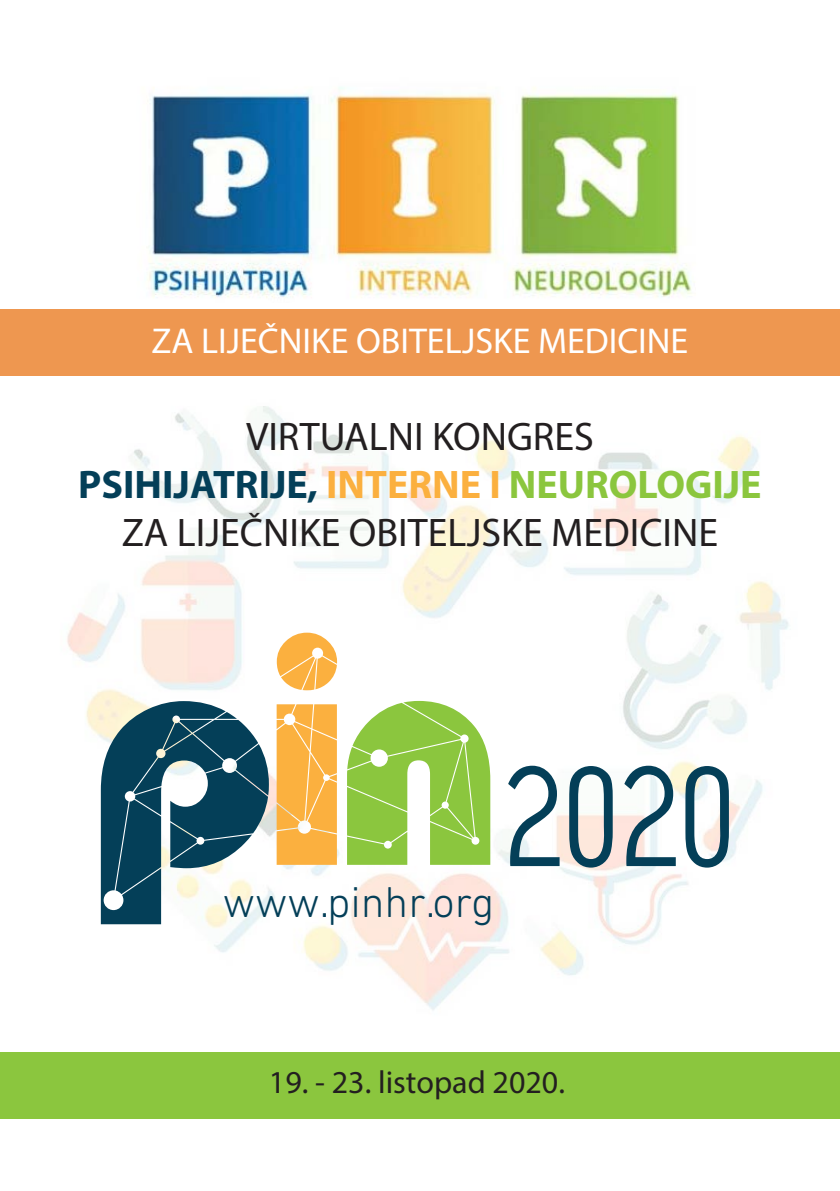
<style>
.page{position:relative;width:840px;height:1191px;background:#fff}
.page>*{position:absolute;margin:0;border:0;box-sizing:border-box;transform-origin:0 0}
.t1{font:153px "Modified Gothic";color:#043f58}
.t2{font:300 43.8px "DIN Next LT Pro";color:#043f58}
.t3{font:40px/48px "Myriad Pro";color:#231f20;text-align:center}
.t4{font:36px "Myriad Pro";color:#fff}
.t5{font:32px "Myriad Pro";color:#231f20}
.s1{font-weight:700;color:#043f58}
.s2{font-weight:700;color:#fbb03f}
.s3{font-weight:700;color:#8bc63e}
</style>
<div class="page">
<img style="left:67px;top:406px;width:722px;height:604px">
<div style="left:0;top:1052px;width:839px;height:67px;background:#8bc63e"></div>
<img style="left:148px;top:87px;width:544px;height:211px">
<div style="left:0;top:309px;width:839px;height:67px;background:#ee9750"></div>
<svg style="left:347px;top:701px;width:143px;height:164px"></svg>
<svg style="left:276px;top:704px;width:61px;height:161px;background:#fab64f"></svg>
<svg style="left:276px;top:632px;width:61px;height:58px"></svg>
<svg style="left:101px;top:701px;width:168px;height:223px"></svg>
<p class="t4" style="left:151px;top:319px;width:538px">ZA LIJEČNIKE OBITELJSKE MEDICINE</p>
<p class="t3" style="left:78px;top:411px;width:684px">VIRTUALNI KONGRES<br><span class="s1">PSIHIJATRIJE,</span> <span class="s2">INTERNE I</span> <span class="s3">NEUROLOGIJE<br></span>ZA LIJEČNIKE OBITELJSKE MEDICINE</p>
<p class="t2" style="left:223px;top:877px;width:273px">www.pinhr.org</p>
<h1 class="t1" style="left:503px;top:734px;width:234px">2020</h1>
<p class="t5" style="left:269px;top:1063px;width:297px">19. - 23. listopad 2020.</p>
</div>
